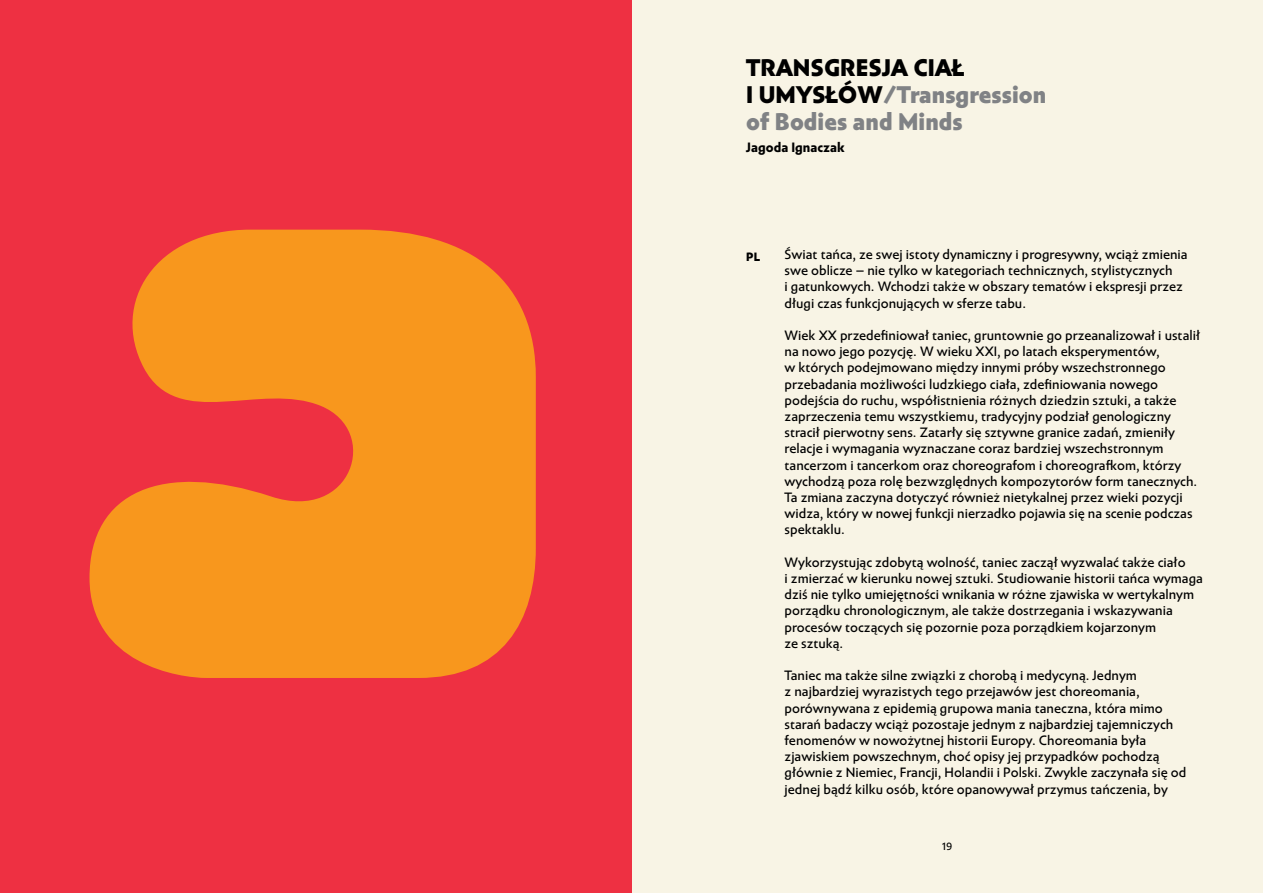
<style>
.page{position:relative;width:1263px;height:893px;background:#fff}
.page>*{position:absolute;margin:0;border:0;box-sizing:border-box;transform-origin:0 0}
.t1{font:800 24px/27px "Carot Sans";color:#808285}
.t2{font:800 24px "Carot Sans";color:#000}
.t3{font:13.5px/16.2px "Carot Sans";color:#000}
.t4{font:700 13.5px "Carot Sans";color:#000}
.t5{font:800 12px "Carot Sans";color:#000}
.t6{font:10.5px "Carot Sans";color:#000}
.s1{color:#000}
</style>
<div class="page">
<div style="left:631px;top:0;width:632px;height:893px;background:#f8f4e5"></div>
<div style="left:0;top:0;width:631px;height:893px;background:#ee3042"></div>
<svg style="left:90px;top:230px;width:446px;height:448px;fill:#f8971d"></svg>
<h1 class="t2" style="left:746px;top:52px;width:80px">Transgr</h1>
<h1 class="t2" style="left:856px;top:52px;width:110px">esja c iał</h1>
<h1 class="t2" style="left:746px;top:79px;width:30px">i umys</h1>
<h1 class="t1" style="left:746px;top:81px;width:301px;text-indent:79px"><span class="s1">łów</span>/Transgression of Bodies and Minds</h1>
<p class="t4" style="left:746px;top:139px;width:100px">Jagoda Ignaczak</p>
<p class="t5" style="left:746px;top:249px;width:15px">PL</p>
<p class="t3" style="left:784px;top:247px;width:405px">Świat tańca, ze swej istoty dynamiczny i progresywny, wciąż zmienia swe oblicze – nie tylko w kategoriach technicznych, stylistycznych<br>i gatunkowych. Wchodzi także w obszary tematów i ekspresji przez długi czas funkcjonujących w sferze tabu.</p>
<p class="t3" style="left:784px;top:328px;width:417px">Wiek XX przedefiniował taniec, gruntownie go przeanalizował i ustalił na nowo jego pozycję. W wieku XXI, po latach eksperymentów,<br>w których podejmowano między innymi próby wszechstronnego przebadania możliwości ludzkiego ciała, zdefiniowania nowego podejścia do ruchu, współistnienia różnych dziedzin sztuki, a także zaprzeczenia temu wszystkiemu, tradycyjny podział genologiczny stracił pierwotny sens. Zatarły się sztywne granice zadań, zmieniły relacje i wymagania wyznaczane coraz bardziej wszechstronnym tancerzom i tancerkom oraz choreografom i choreografkom, którzy wychodzą poza rolę bezwzględnych kompozytorów form tanecznych.<br>Ta zmiana zaczyna dotyczyć również nietykalnej przez wieki pozycji widza, który w nowej funkcji nierzadko pojawia się na scenie podczas spektaklu.</p>
<p class="t3" style="left:784px;top:554px;width:420px">Wykorzystując zdobytą wolność, taniec zaczął wyzwalać także ciało<br>i zmierzać w kierunku nowej sztuki. Studiowanie historii tańca wymaga dziś nie tylko umiejętności wnikania w różne zjawiska w wertykalnym porządku chronologicznym, ale także dostrzegania i wskazywania procesów toczących się pozornie poza porządkiem kojarzonym<br>ze sztuką.</p>
<p class="t3" style="left:784px;top:668px;width:403px">Taniec ma także silne związki z chorobą i medycyną. Jednym<br>z najbardziej wyrazistych tego przejawów jest choreomania, porównywana z epidemią grupowa mania taneczna, która mimo starań badaczy wciąż pozostaje jednym z najbardziej tajemniczych fenomenów w nowożytnej historii Europy. Choreomania była zjawiskiem powszechnym, choć opisy jej przypadków pochodzą głównie z Niemiec, Francji, Holandii i Polski. Zwykle zaczynała się od jednej bądź kilku osób, które opanowywał przymus tańczenia, by</p>
<p class="t6" style="left:942px;top:840px;width:12px">19</p>
</div>
